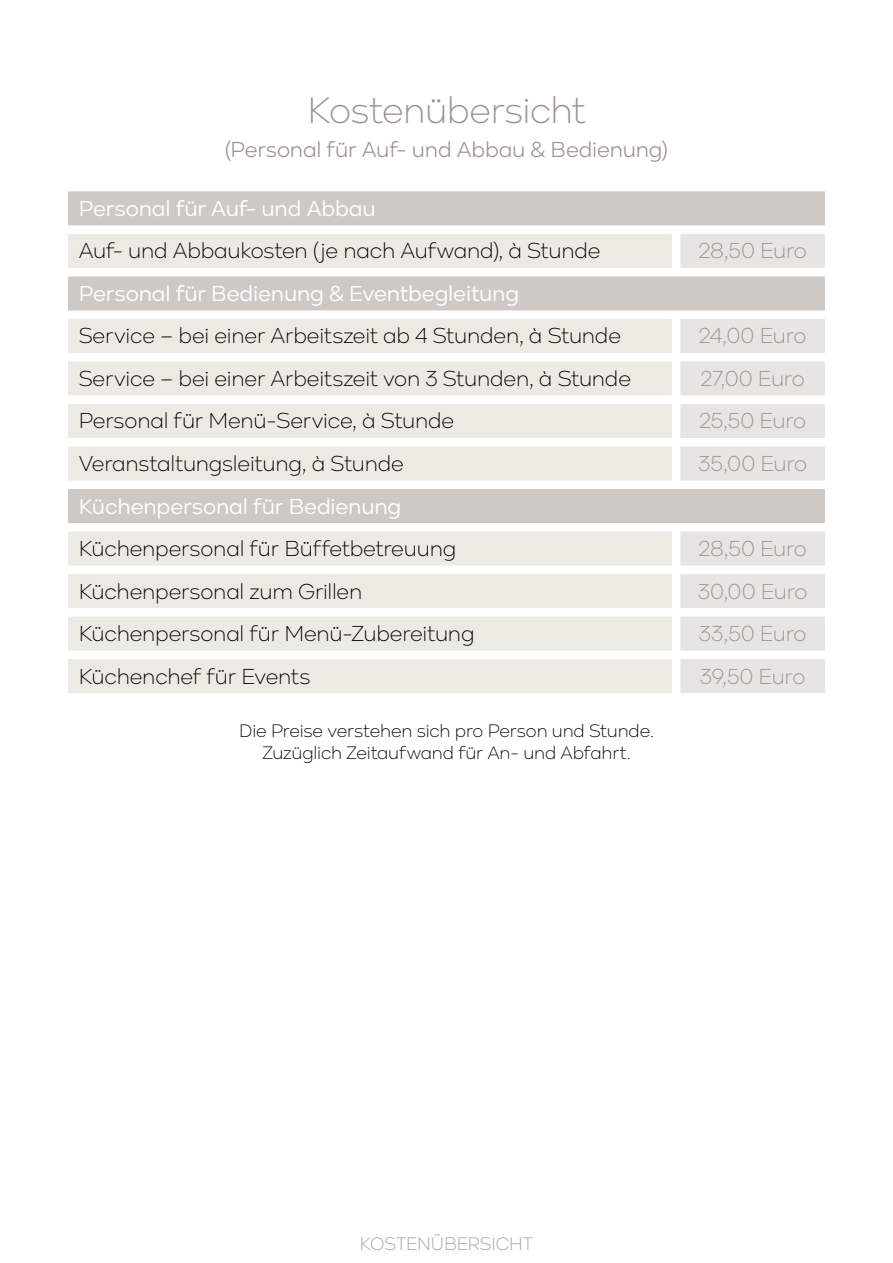
<style>
.page{position:relative;width:893px;height:1263px;background:#fff}
.page>*{position:absolute;margin:0;border:0;box-sizing:border-box;transform-origin:0 0}
.t1{font:300 38.1px "Kinetika";letter-spacing:-.015em;color:#9b928d}
.t2{font:300 22.5px "Kinetika";letter-spacing:-.01em;color:#000}
.t3{font:22.5px "Kinetika";letter-spacing:-.005em;color:#fff}
.t4{font:300 22.5px "Kinetika";letter-spacing:-.02em;color:#9b928d}
.t5{font:22.5px "Kinetika";letter-spacing:-.01em;color:#9b928d}
.t6{font:300 18.75px/22.5px "Kinetika";letter-spacing:-.01em;color:#000;text-align:center}
.t7{font:300 18.75px "Kinetika";letter-spacing:-.01em;color:#a39b96}
</style>
<div class="page">
<svg style="left:68px;top:191px;width:757px;height:332px;fill:#cfc9c6"></svg>
<svg style="left:68px;top:234px;width:604px;height:459px;fill:#ede9e3"></svg>
<svg style="left:680px;top:234px;width:145px;height:459px;fill:#e7e4e2"></svg>
<h1 class="t1" style="left:308px;top:89px;width:279px">Kostenübersicht</h1>
<p class="t5" style="left:225px;top:137px;width:444px">(Personal für Auf- und Abbau &amp; Bedienung)</p>
<p class="t3" style="left:79px;top:195px;width:299px">Personal für Auf- und Abbau</p>
<p class="t2" style="left:79px;top:238px;width:523px">Auf- und Abbaukosten (je nach Aufwand), à Stunde</p>
<p class="t4" style="left:698px;top:238px;width:110px">28,50 Euro</p>
<p class="t3" style="left:79px;top:280px;width:442px">Personal für Bedienung &amp; Eventbegleitung</p>
<p class="t2" style="left:79px;top:323px;width:544px">Service – bei einer Arbeitszeit ab 4 Stunden, à Stunde</p>
<p class="t4" style="left:699px;top:323px;width:109px">24,00 Euro</p>
<p class="t2" style="left:79px;top:366px;width:554px">Service – bei einer Arbeitszeit von 3 Stunden, à Stunde</p>
<p class="t4" style="left:701px;top:366px;width:106px">27,00 Euro</p>
<p class="t2" style="left:79px;top:408px;width:377px">Personal für Menü-Service, à Stunde</p>
<p class="t4" style="left:699px;top:408px;width:109px">25,50 Euro</p>
<p class="t2" style="left:79px;top:451px;width:327px">Veranstaltungsleitung, à Stunde</p>
<p class="t4" style="left:698px;top:451px;width:111px">35,00 Euro</p>
<p class="t3" style="left:79px;top:493px;width:324px">Küchenpersonal für Bedienung</p>
<p class="t2" style="left:79px;top:536px;width:379px">Küchenpersonal für Büffetbetreuung</p>
<p class="t4" style="left:698px;top:536px;width:110px">28,50 Euro</p>
<p class="t2" style="left:79px;top:579px;width:285px">Küchenpersonal zum Grillen</p>
<p class="t4" style="left:698px;top:579px;width:111px">30,00 Euro</p>
<p class="t2" style="left:79px;top:621px;width:398px">Küchenpersonal für Menü-Zubereitung</p>
<p class="t4" style="left:699px;top:621px;width:109px">33,50 Euro</p>
<p class="t2" style="left:79px;top:664px;width:233px">Küchenchef für Events</p>
<p class="t4" style="left:700px;top:664px;width:107px">39,50 Euro</p>
<p class="t6" style="left:239px;top:719px;width:416px">Die Preise verstehen sich pro Person und Stunde.<br>Zuzüglich Zeitaufwand für An- und Abfahrt.</p>
<p class="t7" style="left:360px;top:1233px;width:175px">KOSTENÜBERSICHT</p>
</div>
